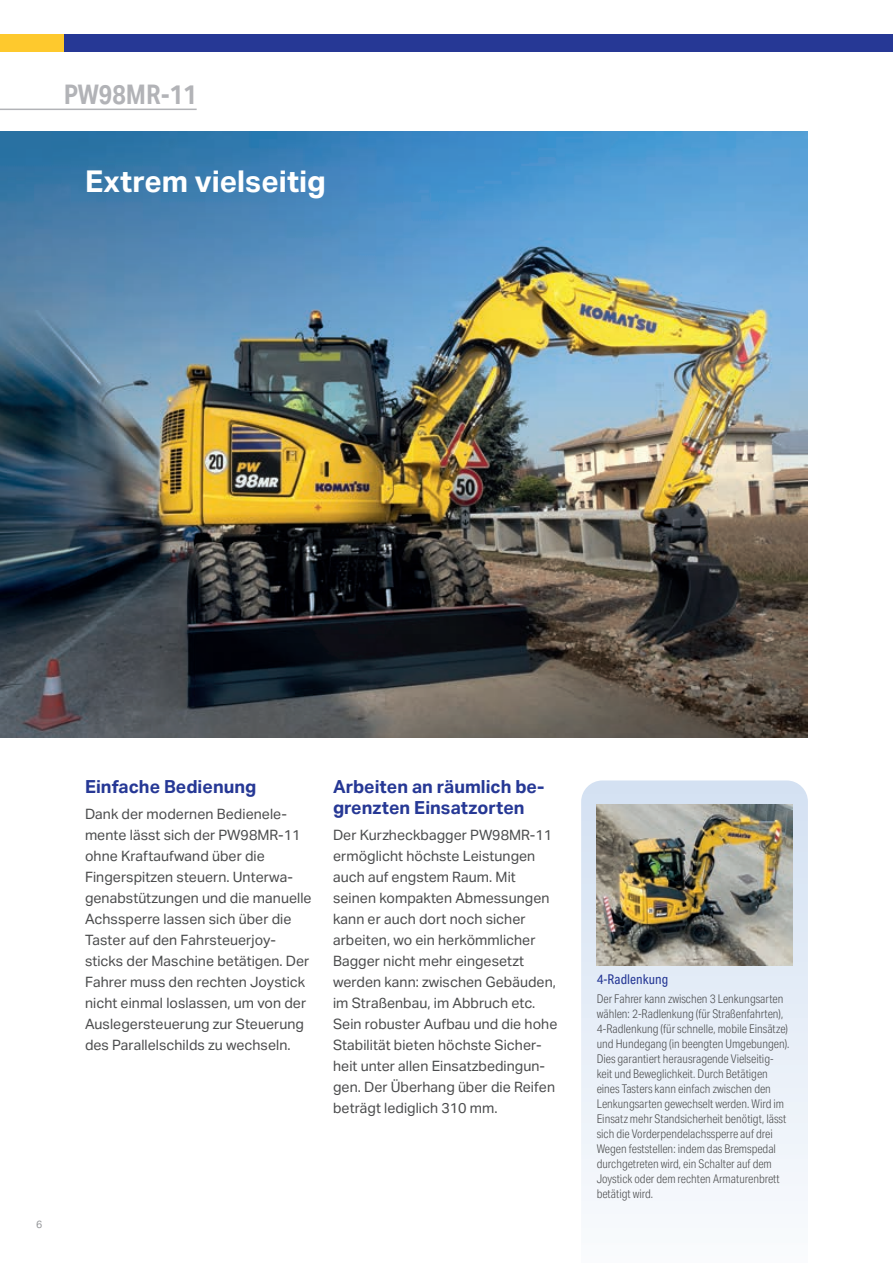
<style>
.page{position:relative;width:893px;height:1263px;background:#fff}
.page>*{position:absolute;margin:0;border:0;box-sizing:border-box;transform-origin:0 0}
.t1{font:700 30px "Aktiv Grotesk";color:#fff}
.t2{font:700 27px "Aktiv Grotesk Cd";color:#b2b3b7}
.t3{font:700 18px/21px "Aktiv Grotesk";color:#263895}
.t4{font:14.25px/21px "Aktiv Grotesk";color:#4b4c4d}
.t5{font:13.5px "Aktiv Grotesk Cd";color:#263895}
.t6{font:300 12px/15px "Aktiv Grotesk Cd";color:#4b4c4d}
.t7{font:10.5px "Aktiv Grotesk";color:#939598}
</style>
<div class="page">
<svg style="left:581px;top:780px;width:227px;height:421px"></svg>
<img style="left:0;top:132px;width:808px;height:606px">
<img style="left:597px;top:804px;width:195px;height:162px">
<hr style="left:0;top:109px;width:197px;height:1px;background:#b2b3b7">
<div style="left:0;top:34px;width:143px;height:17px;background:#fec92d"></div>
<div style="left:64px;top:34px;width:829px;height:17px;background:#263895"></div>
<h2 class="t2" style="left:64px;top:79px;width:134px">PW98MR-11</h2>
<h1 class="t1" style="left:85px;top:164px;width:242px">Extrem vielseitig</h1>
<p class="t7" style="left:36px;top:1218px;width:8px">6</p>
<p class="t3" style="left:85px;top:777px;width:173px">Einfache Bedienung</p>
<p class="t4" style="left:85px;top:803px;width:228px">Dank der modernen Bedienele&shy;mente lässt sich der PW98MR-11 ohne Kraftaufwand über die<br>Fingerspitzen steuern. Unterwa&shy;genabstützungen und die manuelle<br>Achssperre lassen sich über die<br>Taster auf den Fahrsteuerjoy&shy;sticks der Maschine betätigen. Der<br>Fahrer muss den rechten Joystick nicht einmal loslassen, um von der<br>Auslegersteuerung zur Steuerung des Parallelschilds zu wechseln.</p>
<p class="t3" style="left:333px;top:777px;width:213px">Arbeiten an räumlich be&shy;grenzten Einsatzorten</p>
<p class="t4" style="left:333px;top:824px;width:226px">Der Kurzheckbagger PW98MR-11 ermöglicht höchste Leistungen auch auf engstem Raum. Mit seinen kompakten Abmessungen kann er auch dort noch sicher arbeiten, wo ein herkömmlicher<br>Bagger nicht mehr eingesetzt werden kann: zwischen Gebäuden, im Straßenbau, im Abbruch etc.<br>Sein robuster Aufbau und die hohe<br>Stabilität bieten höchste Sicher&shy;heit unter allen Einsatzbedingun&shy;gen. Der Überhang über die Reifen beträgt lediglich 310 mm.</p>
<p class="t5" style="left:597px;top:971px;width:73px">4-Radlenkung</p>
<p class="t6" style="left:597px;top:991px;width:194px">Der Fahrer kann zwischen 3 Lenkungsarten wählen: 2-Radlenkung (für Straßenfahrten), 4-Radlenkung (für schnelle, mobile Einsätze) und Hundegang (in beengten Umgebungen).<br>Dies garantiert herausragende Vielseitig&shy;keit und Beweglichkeit. Durch Betätigen eines Tasters kann einfach zwischen den Lenkungsarten gewechselt werden. Wird im Einsatz mehr Standsicherheit benötigt, lässt sich die Vorderpendelachssperre auf drei Wegen feststellen: indem das Bremspedal durchgetreten wird, ein Schalter auf dem Joystick oder dem rechten Armaturenbrett betätigt wird.</p>
</div>
